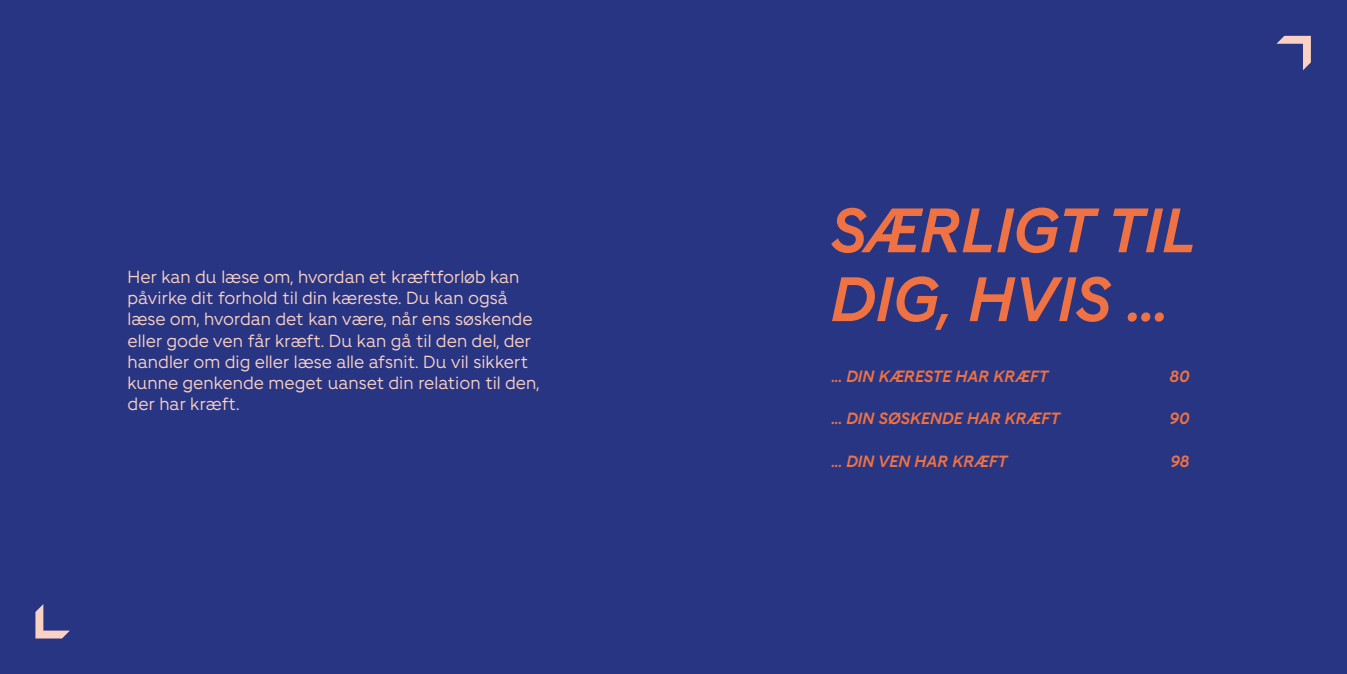
<style>
.page{position:relative;width:1347px;height:674px;background:#fff}
.page>*{position:absolute;margin:0;border:0;box-sizing:border-box;transform-origin:0 0}
.t1{font:italic 700 62.5px/68.8px "Fighter";color:#ee7244}
.t2{font:17.5px/21.2px "Fighter";color:#fad1c3}
.t3{font:italic 700 16.25px "Fighter";color:#ee7244}
</style>
<div class="page">
<div style="left:0;top:0;width:1346px;height:673px;background:#283583"></div>
<svg style="left:35px;top:604px;width:35px;height:34px"></svg>
<svg style="left:1276px;top:36px;width:34px;height:34px"></svg>
<p class="t2" style="left:128px;top:265px;width:413px">Her kan du læse om, hvordan et kræftforløb kan påvirke dit forhold til din kæreste. Du kan også læse om, hvordan det kan være, når ens søskende eller gode ven får kræft. Du kan gå til den del, der handler om dig eller læse alle afsnit. Du vil sikkert kunne genkende meget uanset din relation til den, der har kræft.</p>
<h1 class="t1" style="left:830px;top:192px;width:367px">SÆRLIGT TIL<br>DIG, HVIS ...</h1>
<p class="t3" style="left:831px;top:364px;width:218px">... DIN KÆRESTE HAR KRÆFT</p>
<p class="t3" style="left:1169px;top:364px;width:22px">80</p>
<p class="t3" style="left:831px;top:407px;width:230px">... DIN SØSKENDE HAR KRÆFT</p>
<p class="t3" style="left:1169px;top:407px;width:22px">90</p>
<p class="t3" style="left:831px;top:449px;width:177px">... DIN VEN HAR KRÆFT</p>
<p class="t3" style="left:1170px;top:449px;width:21px">98</p>
</div>
